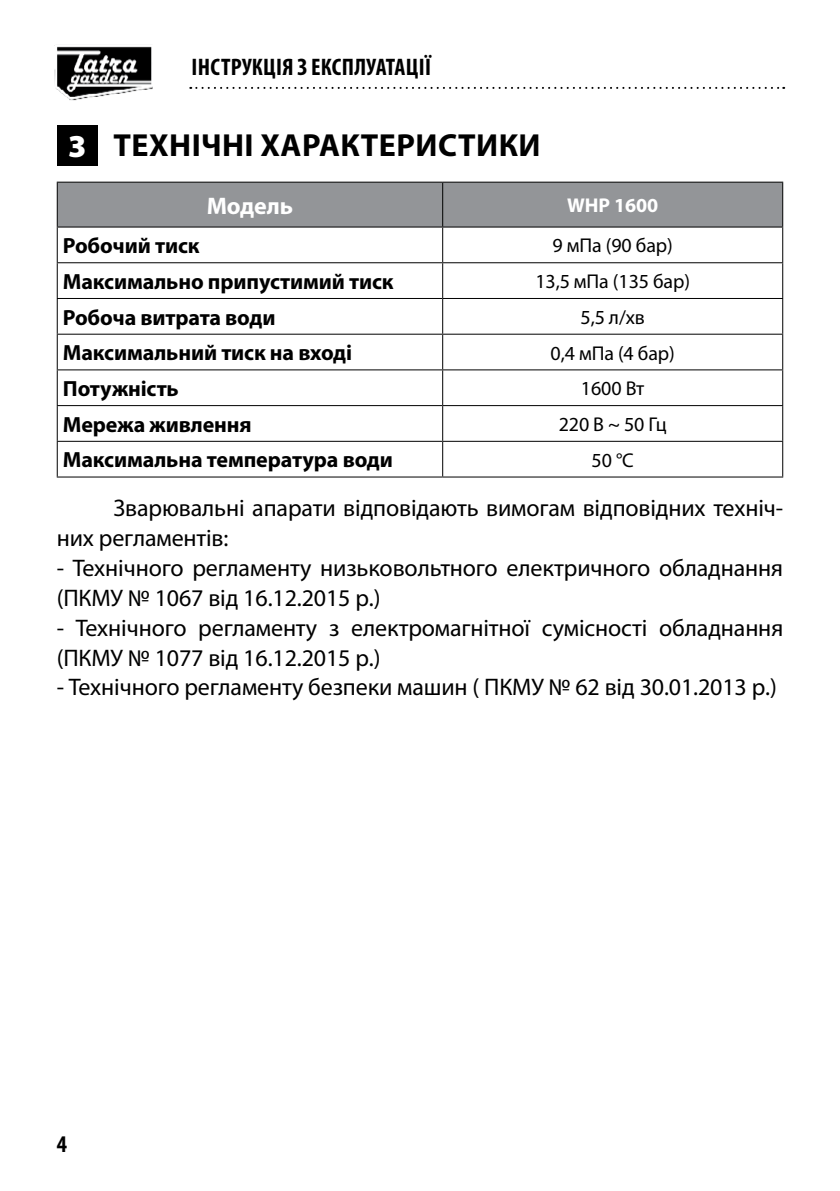
<style>
.page{position:relative;width:840px;height:1191px;background:#fff}
.page>*{position:absolute;margin:0;border:0;box-sizing:border-box;transform-origin:0 0}
.t1{font:700 32px "Myriad Pro";letter-spacing:.015em;color:#000}
.t2{font:24px/29.8px "Myriad Pro";letter-spacing:-.005em;color:#000}
.t3{font:700 condensed 24px "Myriad Pro";letter-spacing:.015em;color:#000}
.t4{font:700 24px "Myriad Pro";letter-spacing:-.005em;color:#fff}
.t5{font:700 22px "Myriad Pro";letter-spacing:-.005em;color:#000}
.t6{font:20px "Myriad Pro";letter-spacing:-.005em;color:#000}
.t7{font:700 20px "Myriad Pro";letter-spacing:-.005em;color:#fff}
.s1{font-weight:900;color:#fff}
</style>
<div class="page">
<svg style="left:190px;top:87px;width:593px;height:2px"></svg>
<img style="left:54px;top:45px;width:99px;height:56px">
<div style="left:57px;top:125px;width:41px;height:41px;background:#000"></div>
<div style="left:58px;top:183px;width:723px;height:43px;background:#939598"></div>
<svg style="left:58px;top:227px;width:384px;height:214px"></svg>
<hr style="left:57px;top:262px;width:385px;height:1px;background:#000">
<hr style="left:57px;top:298px;width:385px;height:1px;background:#000">
<hr style="left:57px;top:334px;width:385px;height:1px;background:#000">
<hr style="left:57px;top:369px;width:385px;height:1px;background:#000">
<hr style="left:57px;top:405px;width:385px;height:1px;background:#000">
<hr style="left:57px;top:441px;width:385px;height:1px;background:#000">
<hr style="left:57px;top:476px;width:385px;height:1px;background:#000">
<hr style="left:57px;top:227px;width:1px;height:35px;background:#000">
<hr style="left:57px;top:263px;width:1px;height:35px;background:#000">
<hr style="left:57px;top:299px;width:1px;height:35px;background:#000">
<hr style="left:57px;top:335px;width:1px;height:34px;background:#000">
<hr style="left:57px;top:370px;width:1px;height:35px;background:#000">
<hr style="left:57px;top:406px;width:1px;height:35px;background:#000">
<hr style="left:57px;top:442px;width:1px;height:34px;background:#000">
<hr style="left:57px;top:182px;width:385px;height:1px;background:#000">
<hr style="left:57px;top:183px;width:1px;height:43px;background:#000">
<hr style="left:57px;top:226px;width:385px;height:1px;background:#000">
<hr style="left:442px;top:299px;width:1px;height:35px;background:#000">
<hr style="left:781px;top:299px;width:1px;height:35px;background:#000">
<hr style="left:442px;top:334px;width:340px;height:1px;background:#000">
<hr style="left:442px;top:335px;width:1px;height:34px;background:#000">
<hr style="left:781px;top:335px;width:1px;height:34px;background:#000">
<hr style="left:442px;top:406px;width:1px;height:35px;background:#000">
<hr style="left:781px;top:406px;width:1px;height:35px;background:#000">
<hr style="left:781px;top:442px;width:1px;height:34px;background:#000">
<hr style="left:442px;top:227px;width:1px;height:35px;background:#000">
<hr style="left:781px;top:227px;width:1px;height:35px;background:#000">
<hr style="left:442px;top:262px;width:340px;height:1px;background:#000">
<hr style="left:442px;top:263px;width:1px;height:35px;background:#000">
<hr style="left:781px;top:263px;width:1px;height:35px;background:#000">
<hr style="left:442px;top:298px;width:340px;height:1px;background:#000">
<hr style="left:442px;top:369px;width:340px;height:1px;background:#000">
<hr style="left:442px;top:370px;width:1px;height:35px;background:#000">
<hr style="left:781px;top:370px;width:1px;height:35px;background:#000">
<hr style="left:442px;top:405px;width:340px;height:1px;background:#000">
<hr style="left:442px;top:182px;width:340px;height:1px;background:#000">
<hr style="left:442px;top:183px;width:1px;height:43px;background:#000">
<hr style="left:781px;top:183px;width:1px;height:43px;background:#000">
<hr style="left:442px;top:226px;width:340px;height:1px;background:#000">
<hr style="left:442px;top:441px;width:340px;height:1px;background:#000">
<hr style="left:442px;top:442px;width:1px;height:34px;background:#000">
<hr style="left:442px;top:476px;width:340px;height:1px;background:#000">
<p class="t3" style="left:191px;top:52px;width:241px">ІНСТРУКЦІЯ З ЕКСПЛУАТАЦІЇ</p>
<h1 class="t1" style="left:68px;top:124px;width:474px"><span class="s1">3</span> ТЕХНІЧНІ ХАРАКТЕРИСТИКИ</h1>
<p class="t4" style="left:207px;top:190px;width:88px">Модель</p>
<p class="t7" style="left:567px;top:192px;width:92px">WHP 1600</p>
<p class="t5" style="left:63px;top:231px;width:138px">Робочий тиск</p>
<p class="t6" style="left:552px;top:233px;width:122px">9 мПа (90 бар)</p>
<p class="t5" style="left:63px;top:267px;width:332px">Максимально припустимий тиск</p>
<p class="t6" style="left:535px;top:269px;width:156px">13,5 мПа (135 бар)</p>
<p class="t5" style="left:63px;top:303px;width:214px">Робоча витрата води</p>
<p class="t6" style="left:580px;top:305px;width:66px">5,5 л/хв</p>
<p class="t5" style="left:63px;top:338px;width:290px">Максимальний тиск на вході</p>
<p class="t6" style="left:550px;top:340px;width:126px">0,4 мПа (4 бар)</p>
<p class="t5" style="left:63px;top:374px;width:117px">Потужність</p>
<p class="t6" style="left:580px;top:376px;width:65px">1600 Вт</p>
<p class="t5" style="left:63px;top:410px;width:190px">Мережа живлення</p>
<p class="t6" style="left:558px;top:412px;width:109px">220 В ~ 50 Гц</p>
<p class="t5" style="left:63px;top:445px;width:331px">Максимальна температура води</p>
<p class="t6" style="left:591px;top:447px;width:44px">50 °C</p>
<p class="t2" style="left:57px;top:493px;width:727px;text-indent:57px">Зварювальні апарати відповідають вимогам відповідних техніч&shy;них регламентів:</p>
<p class="t2" style="left:57px;top:553px;width:727px">- Технічного регламенту низьковольтного електричного обладнання (ПКМУ № 1067 від 16.12.2015 р.)</p>
<p class="t2" style="left:57px;top:612px;width:727px">- Технічного регламенту з електромагнітної сумісності обладнання (ПКМУ № 1077 від 16.12.2015 р.)</p>
<p class="t2" style="left:57px;top:672px;width:721px">- Технічного регламенту безпеки машин ( ПКМУ № 62 від 30.01.2013 р.)</p>
<p class="t3" style="left:57px;top:1129px;width:12px">4</p>
</div>
